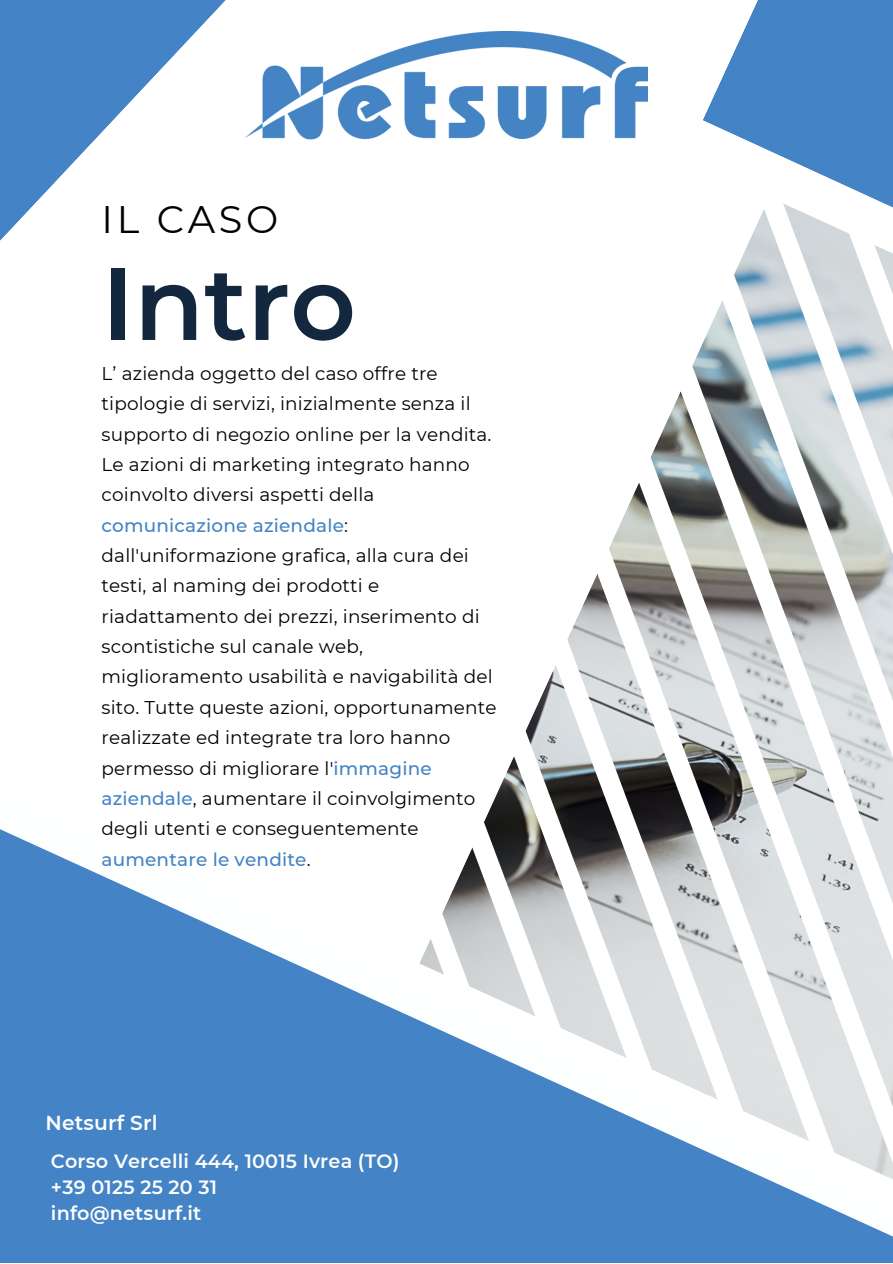
<style>
.page{position:relative;width:893px;height:1264px;background:#fff}
.page>*{position:absolute;margin:0;border:0;box-sizing:border-box;transform-origin:0 0}
.t1{font:600 102px "Montserrat";color:#13283e}
.t2{font:38.25px "Montserrat";letter-spacing:.095em;color:#000}
.t3{font:600 20.25px "Montserrat";letter-spacing:.01em;color:#fdfefe}
.t4{font:600 19.2px/25.8px "Montserrat";letter-spacing:.01em;color:#fdfefe}
.t5{font:18.45px/30.3px "Montserrat";letter-spacing:.01em;color:#000}
.s1{font-weight:500;color:#4483c5}
</style>
<div class="page">
<svg style="left:0;top:829px;width:419px;height:433px;fill:#4483c5"></svg>
<img style="left:419px;top:325px;width:473px;height:937px">
<img style="left:280px;top:32px;width:367px;height:108px">
<svg style="left:0;top:0;width:280px;height:241px"></svg>
<svg style="left:703px;top:0;width:189px;height:325px"></svg>
<h2 class="t2" style="left:102px;top:196px;width:178px">IL CASO</h2>
<h1 class="t1" style="left:102px;top:241px;width:256px">Intro</h1>
<p class="t5" style="left:102px;top:358px;width:396px">L’ azienda oggetto del caso offre tre tipologie di servizi, inizialmente senza il supporto di negozio online per la vendita.<br>Le azioni di marketing integrato hanno coinvolto diversi aspetti della <span class="s1">comunicazione aziendale</span>: dall'uniformazione grafica, alla cura dei testi, al naming dei prodotti e riadattamento dei prezzi, inserimento di scontistiche sul canale web, miglioramento usabilità e navigabilità del sito. Tutte queste azioni, opportunamente realizzate ed integrate tra loro hanno permesso di migliorare l'<span class="s1">immagine aziendale</span>, aumentare il coinvolgimento degli utenti e conseguentemente <span class="s1">aumentare le vendite</span>.</p>
<p class="t3" style="left:45px;top:1110px;width:114px">Netsurf Srl</p>
<p class="t4" style="left:51px;top:1148px;width:350px">Corso Vercelli 444, 10015 Ivrea (TO) +39 0125 25 20 31<br>info@netsurf.it</p>
</div>
